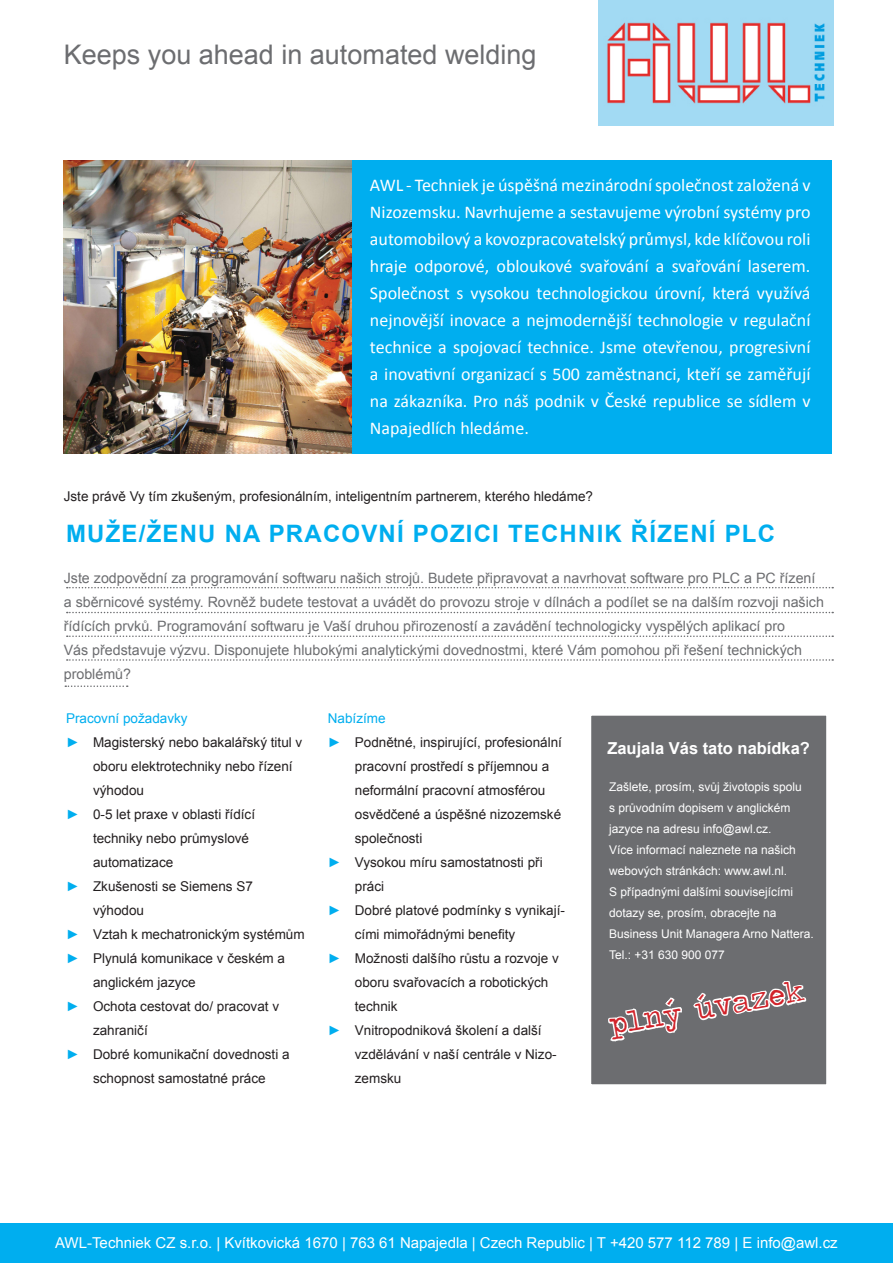
<style>
.page{position:relative;width:893px;height:1263px;background:#fff}
.page>*{position:absolute;margin:0;border:0;box-sizing:border-box;transform-origin:0 0}
.t1{font:30px "Traveling Typewriter";color:#d1232a}
.t2{font:27px "Arial";color:#6c6d70}
.t3{font:700 24px "Arial";letter-spacing:.05em;color:#00aeef}
.t4{font:18px/27px "Calibri";color:#fff;text-align:justify}
.t5{font:700 16.5px "Arial";color:#fff}
.t6{font:15px "Arial";color:#fff}
.t7{font:14.25px/24px "Arial";color:#6c6d70}
.t8{font:13.5px/24px "Arial";color:#231f20}
.t9{font:13.5px "Arial";color:#00aeef}
.t10{font:12px/21px "Arial";color:#fff}
.s1{color:#00aeef}
</style>
<div class="page">
<div style="left:0;top:1224px;width:893px;height:39px;background:#00aeef"></div>
<img style="left:599px;top:0;width:234px;height:126px">
<img style="left:64px;top:160px;width:289px;height:294px">
<svg style="left:67px;top:587px;width:766px;height:1px"></svg>
<svg style="left:67px;top:612px;width:766px;height:1px"></svg>
<svg style="left:67px;top:635px;width:766px;height:2px"></svg>
<div style="left:588px;top:713px;width:241px;height:374px;background:#6c6d70;border:3px solid #fff"></div>
<div style="left:353px;top:160px;width:479px;height:294px;background:#00aeef"></div>
<svg style="left:67px;top:659px;width:766px;height:2px"></svg>
<svg style="left:65px;top:685px;width:63px;height:2px"></svg>
<svg style="left:608px;top:997px;width:74px;height:45px"></svg>
<svg style="left:693px;top:980px;width:112px;height:41px"></svg>
<p class="t2" style="left:64px;top:37px;width:474px">Keeps you ahead in automated welding</p>
<p class="t4" style="left:370px;top:171px;width:442px">AWL - Techniek je úspěšná mezinárodní společnost založená v Nizozemsku. Navrhujeme a sestavujeme výrobní systémy pro automobilový a kovozpracovatelský průmysl, kde klíčovou roli hraje odporové, obloukové svařování a svařování laserem.<br>Společnost s vysokou technologickou úrovní, která využívá nejnovější inovace a nejmodernější technologie v regulační technice a spojovací technice. Jsme otevřenou, progresivní a inovativní organizací s 500 zaměstnanci, kteří se zaměřují na zákazníka. Pro náš podnik v České republice se sídlem v Napajedlích hledáme.</p>
<p class="t8" style="left:64px;top:484px;width:531px">Jste právě Vy tím zkušeným, profesionálním, inteligentním partnerem, kterého hledáme?</p>
<p class="t3" style="left:66px;top:518px;width:711px">MUŽE/ŽENU NA PRACOVNÍ POZICI TECHNIK ŘÍZENÍ PLC</p>
<p class="t7" style="left:64px;top:566px;width:762px">Jste zodpovědní za programování softwaru našich strojů. Budete připravovat a navrhovat software pro PLC a PC řízení a sběrnicové systémy. Rovněž budete testovat a uvádět do provozu stroje v dílnách a podílet se na dalším rozvoji našich řídících prvků. Programování softwaru je Vaší druhou přirozeností a zavádění technologicky vyspělých aplikací pro<br>Vás představuje výzvu. Disponujete hlubokými analytickými dovednostmi, které Vám pomohou při řešení technických problémů?</p>
<p class="t9" style="left:66px;top:709px;width:123px">Pracovní požadavky</p>
<p class="t8" style="left:93px;top:730px;width:211px;text-indent:-27px"><span class="s1">►</span> Magisterský nebo bakalářský titul v oboru elektrotechniky nebo řízení výhodou</p>
<p class="t8" style="left:93px;top:802px;width:164px;text-indent:-27px"><span class="s1">►</span> 0-5 let praxe v oblasti řídící techniky nebo průmyslové automatizace</p>
<p class="t8" style="left:93px;top:874px;width:161px;text-indent:-27px"><span class="s1">►</span> Zkušenosti se Siemens S7 výhodou</p>
<p class="t8" style="left:66px;top:922px;width:240px"><span class="s1">►</span> Vztah k mechatronickým systémům</p>
<p class="t8" style="left:93px;top:946px;width:194px;text-indent:-27px"><span class="s1">►</span> Plynulá komunikace v českém a anglickém jazyce</p>
<p class="t8" style="left:93px;top:994px;width:188px;text-indent:-27px"><span class="s1">►</span> Ochota cestovat do/ pracovat v zahraničí</p>
<p class="t8" style="left:66px;top:1042px;width:225px;text-align:center"><span class="s1">►</span> Dobré komunikační dovednosti a schopnost samostatné práce</p>
<p class="t9" style="left:328px;top:709px;width:59px">Nabízíme</p>
<p class="t8" style="left:355px;top:730px;width:209px;text-indent:-27px"><span class="s1">►</span> Podnětné, inspirující, profesionální pracovní prostředí s příjemnou a neformální pracovní atmosférou osvědčené a úspěšné nizozemské společnosti</p>
<p class="t8" style="left:355px;top:850px;width:189px;text-indent:-27px"><span class="s1">►</span> Vysokou míru samostatnosti při práci</p>
<p class="t8" style="left:355px;top:898px;width:212px;text-indent:-27px"><span class="s1">►</span> Dobré platové podmínky s vynikají&shy;cími mimořádnými benefity</p>
<p class="t8" style="left:355px;top:946px;width:206px;text-indent:-27px"><span class="s1">►</span> Možnosti dalšího růstu a rozvoje v oboru svařovacích a robotických technik</p>
<p class="t8" style="left:355px;top:1018px;width:203px;text-indent:-27px"><span class="s1">►</span> Vnitropodniková školení a další vzdělávání v naší centrále v Nizo&shy;zemsku</p>
<p class="t5" style="left:607px;top:737px;width:204px">Zaujala Vás tato nabídka?</p>
<p class="t10" style="left:609px;top:776px;width:206px">Zašlete, prosím, svůj životopis spolu<br>s průvodním dopisem v anglickém jazyce na adresu info@awl.cz.<br>Více informací naleznete na našich webových stránkách: www.awl.nl.<br>S případnými dalšími souvisejícími dotazy se, prosím, obracejte na Business Unit Managera Arno Nattera.</p>
<p class="t10" style="left:609px;top:944px;width:117px">Tel.: +31 630 900 077</p>
<p class="t1" style="left:606px;top:1005px;width:199px;rotate:-10deg">plný úvazek</p>
<p class="t6" style="left:55px;top:1233px;width:784px">AWL-Techniek CZ s.r.o. | Kvítkovická 1670 | 763 61 Napajedla | Czech Republic | T +420 577 112 789 | E info@awl.cz</p>
</div>
